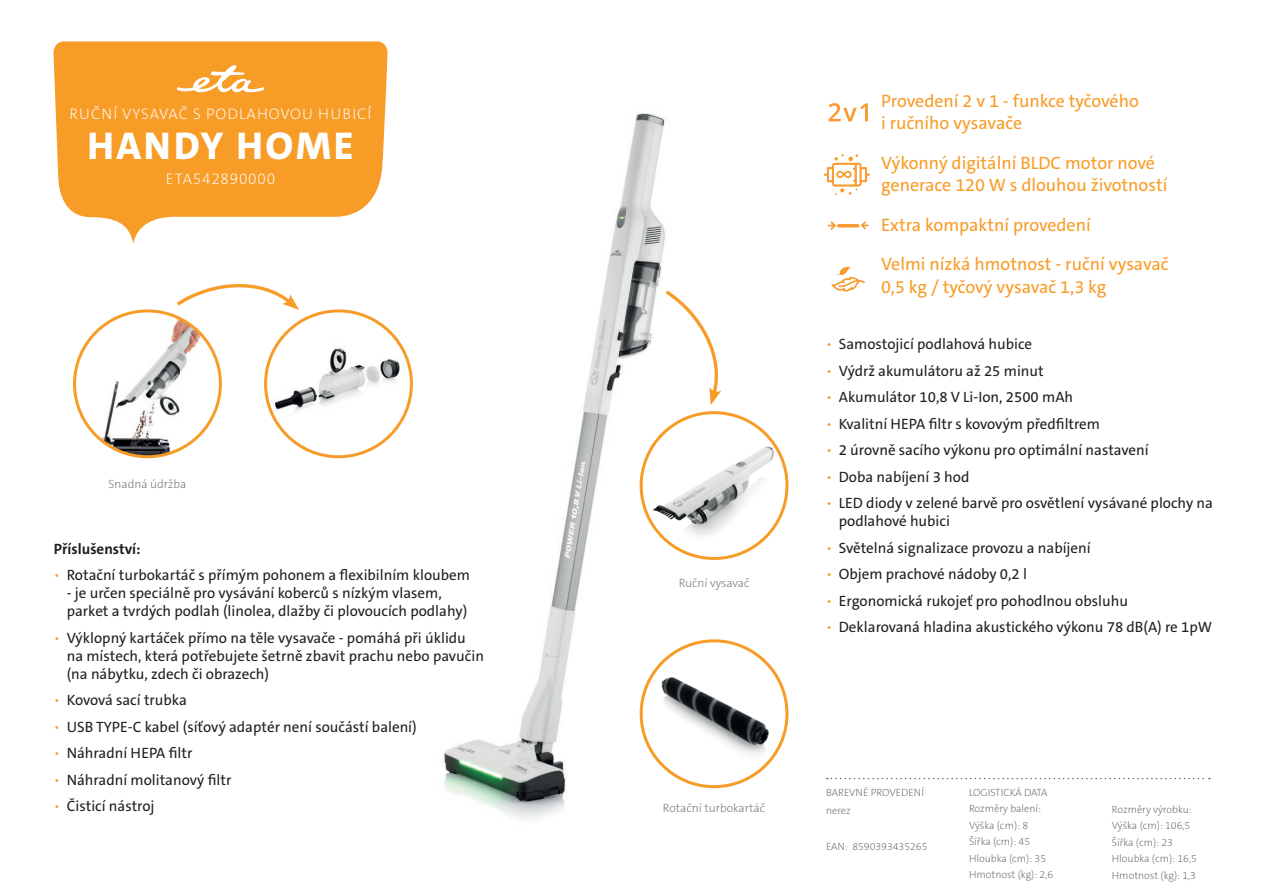
<style>
.page{position:relative;width:1263px;height:893px;background:#fff}
.page>*{position:absolute;margin:0;border:0;box-sizing:border-box;transform-origin:0 0}
.t1{font:800 39px "The Sans C5";letter-spacing:.07em;color:#fff}
.t2{font:18px/22.5px "The Sans C5";color:#f89c28}
.t3{font:200 15.45px "The Sans C5";letter-spacing:.07em;color:#fff}
.t4{font:200 15.45px "The Sans C5";letter-spacing:.05em;color:#fff}
.t5{font:15px/18px "The Sans C5";color:#231f20}
.t6{font:700 15px "The Sans C5";color:#231f20}
.t7{font:200 12px "The Sans C5";color:#6c6d70}
.t8{font:200 10.5px/16.5px "The Sans C5";color:#636366}
.s1{font-weight:200;color:#f89c28}
</style>
<div class="page">
<img style="left:442px;top:113px;width:246px;height:707px">
<svg style="left:53px;top:41px;width:335px;height:203px;fill:#f89c28"></svg>
<svg style="left:827px;top:778px;width:383px;height:1px"></svg>
<svg style="left:177px;top:65px;width:87px;height:27px"></svg>
<img style="left:80px;top:313px;width:140px;height:144px">
<div style="left:73px;top:309px;width:149px;height:149px;border:3px solid #f89c28;border-radius:50%"></div>
<img style="left:269px;top:333px;width:139px;height:89px">
<div style="left:264px;top:309px;width:149px;height:149px;border:3px solid #f89c28;border-radius:50%"></div>
<svg style="left:662px;top:287px;width:60px;height:118px"></svg>
<svg style="left:176px;top:284px;width:123px;height:26px"></svg>
<img style="left:647px;top:434px;width:135px;height:111px">
<div style="left:640px;top:411px;width:148px;height:149px;border:3px solid #f89c28;border-radius:50%"></div>
<img style="left:647px;top:663px;width:135px;height:99px">
<div style="left:640px;top:639px;width:148px;height:149px;border:3px solid #f89c28;border-radius:50%"></div>
<svg style="left:828px;top:103px;width:40px;height:18px"></svg>
<svg style="left:837px;top:224px;width:22px;height:4px"></svg>
<svg style="left:828px;top:221px;width:8px;height:9px"></svg>
<svg style="left:861px;top:221px;width:7px;height:8px"></svg>
<svg style="left:831px;top:266px;width:34px;height:26px"></svg>
<svg style="left:824px;top:154px;width:46px;height:41px"></svg>
<p class="t3" style="left:70px;top:104px;width:303px">RUČNÍ VYSAVAČ S PODLAHOVOU HUBICÍ</p>
<h1 class="t1" style="left:87px;top:121px;width:268px">HANDY HOME</h1>
<p class="t4" style="left:166px;top:169px;width:111px">ETA542890000</p>
<p class="t7" style="left:109px;top:476px;width:79px">Snadná údržba</p>
<p class="t6" style="left:54px;top:539px;width:88px">Příslušenství:</p>
<p class="t5" style="left:54px;top:566px;width:417px"><span class="s1">•</span> Rotační turbokartáč s přímým pohonem a flexibilním kloubem</p>
<p class="t5" style="left:67px;top:584px;width:402px">- je určen speciálně pro vysávání koberců s nízkým vlasem, parket a tvrdých podlah (linolea, dlažby či plovoucích podlahy)</p>
<p class="t5" style="left:67px;top:629px;width:419px;text-indent:-13px"><span class="s1">•</span> Výklopný kartáček přímo na těle vysavače - pomáhá při úklidu na místech, která potřebujete šetrně zbavit prachu nebo pavučin (na nábytku, zdech či obrazech)</p>
<p class="t5" style="left:54px;top:691px;width:134px"><span class="s1">•</span> Kovová sací trubka</p>
<p class="t5" style="left:54px;top:718px;width:364px"><span class="s1">•</span> USB TYPE-C kabel (síťový adaptér není součástí balení)</p>
<p class="t5" style="left:54px;top:744px;width:140px"><span class="s1">•</span> Náhradní HEPA filtr</p>
<p class="t5" style="left:54px;top:771px;width:179px"><span class="s1">•</span> Náhradní molitanový filtr</p>
<p class="t5" style="left:54px;top:797px;width:102px"><span class="s1">•</span> Čisticí nástroj</p>
<p class="t7" style="left:679px;top:575px;width:72px">Ruční vysavač</p>
<p class="t7" style="left:663px;top:800px;width:104px">Rotační turbokartáč</p>
<p class="t2" style="left:881px;top:89px;width:259px">Provedení 2 v 1 - funkce tyčového i ručního vysavače</p>
<p class="t2" style="left:881px;top:151px;width:288px">Výkonný digitální BLDC motor nové generace 120 W s dlouhou životností</p>
<p class="t2" style="left:881px;top:205px;width:289px;line-height:39.5px">Extra kompaktní provedení<br>Velmi nízká hmotnost - ruční vysavač</p>
<p class="t2" style="left:881px;top:276px;width:227px">0,5 kg / tyčový vysavač 1,3 kg</p>
<p class="t5" style="left:826px;top:335px;width:208px"><span class="s1">•</span> Samostojicí podlahová hubice</p>
<p class="t5" style="left:826px;top:362px;width:219px"><span class="s1">•</span> Výdrž akumulátoru až 25 minut</p>
<p class="t5" style="left:826px;top:388px;width:249px"><span class="s1">•</span> Akumulátor 10,8 V Li-Ion, 2500 mAh</p>
<p class="t5" style="left:826px;top:415px;width:276px"><span class="s1">•</span> Kvalitní HEPA filtr s kovovým předfiltrem</p>
<p class="t5" style="left:826px;top:441px;width:324px"><span class="s1">•</span> 2 úrovně sacího výkonu pro optimální nastavení</p>
<p class="t5" style="left:826px;top:468px;width:145px"><span class="s1">•</span> Doba nabíjení 3 hod</p>
<p class="t5" style="left:839px;top:494px;width:376px;text-indent:-13px"><span class="s1">•</span> LED diody v zelené barvě pro osvětlení vysávané plochy na podlahové hubici</p>
<p class="t5" style="left:826px;top:539px;width:266px"><span class="s1">•</span> Světelná signalizace provozu a nabíjení</p>
<p class="t5" style="left:826px;top:565px;width:202px"><span class="s1">•</span> Objem prachové nádoby 0,2 l</p>
<p class="t5" style="left:826px;top:592px;width:303px"><span class="s1">•</span> Ergonomická rukojeť pro pohodlnou obsluhu</p>
<p class="t5" style="left:826px;top:618px;width:387px"><span class="s1">•</span> Deklarovaná hladina akustického výkonu 78 dB(A) re 1pW</p>
<p class="t8" style="left:826px;top:783px;width:99px;line-height:18px">BAREVNÉ PROVEDENÍ nerez</p>
<p class="t8" style="left:826px;top:838px;width:103px">EAN: 8590393435265</p>
<p class="t8" style="left:969px;top:784px;width:86px">LOGISTICKÁ DATA<br>Rozměry balení:<br>Výška (cm): 8<br>Šířka (cm): 45<br>Hloubka (cm): 35<br>Hmotnost (kg): 2,6</p>
<p class="t8" style="left:1112px;top:801px;width:87px">Rozměry výrobku:<br>Výška (cm): 106,5<br>Šířka (cm): 23<br>Hloubka (cm): 16,5<br>Hmotnost (kg): 1,3</p>
</div>
